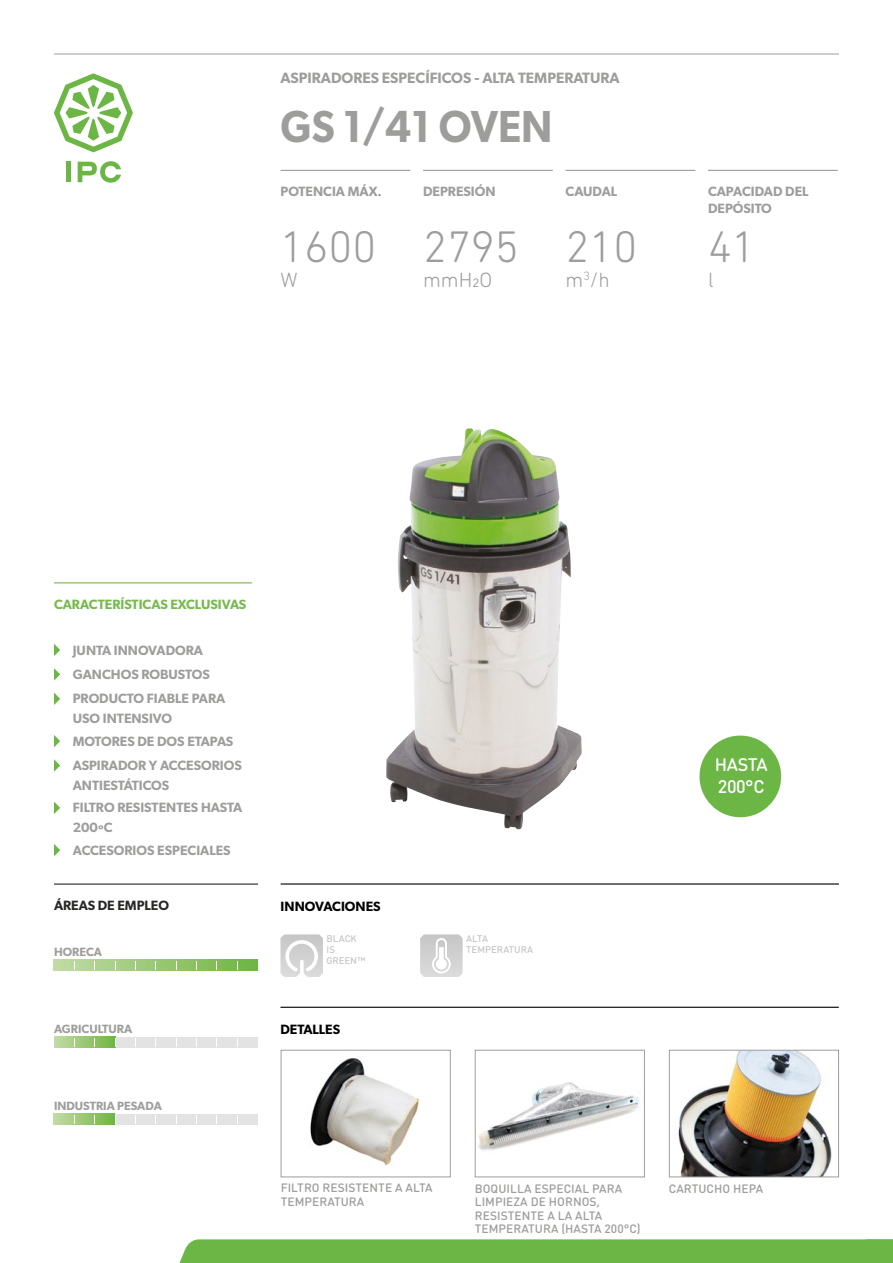
<style>
.page{position:relative;width:893px;height:1263px;background:#fff}
.page>*{position:absolute;margin:0;border:0;box-sizing:border-box;transform-origin:0 0}
.t1{font:300 45px "DIN Next Rounded LT Pro";color:#9d9d9c}
.t2{font:600 45px "Gibson";color:#9d9d9c;scale:.93 1}
.t3{font:300 21px "DIN Next Rounded LT Pro";color:#9d9d9c}
.t4{font:500 18px/21.6px "DIN Round Pro";letter-spacing:-.025em;color:#fff}
.t5{font:600 15px "Gibson";color:#9d9d9c}
.t6{font:600 13.5px/24.5px "Gibson";color:#9d9d9c}
.t7{font:600 13.5px "Gibson";color:#76b94d}
.t8{font:600 13.5px "Gibson";color:#000}
.t9{font:600 13.5px "Gibson";color:#282827}
.t10{font:500 12px/13.5px "DIN Round Pro";letter-spacing:.005em;color:#9d9d9c}
.t11{font:600 12px "Gibson";color:#9d9d9c}
.t12{font:500 9.6px/11.2px "DIN Round Pro";letter-spacing:-.005em;color:#c6c6c6}
</style>
<div class="page">
<hr style="left:54px;top:54px;width:785px;height:1px;background:#9d9d9c">
<div style="left:66px;top:162px;width:5px;height:20px;background:#6bb644"></div>
<svg style="left:78px;top:161px;width:43px;height:22px"></svg>
<svg style="left:54px;top:73px;width:79px;height:79px"></svg>
<div style="left:179px;top:1239px;width:714px;height:24px;background:#6bb644"></div>
<img style="left:678px;top:1052px;width:154px;height:123px">
<div style="left:669px;top:1050px;width:170px;height:127px;border:1px solid #9d9d9c"></div>
<img style="left:310px;top:1058px;width:109px;height:108px">
<div style="left:281px;top:1050px;width:170px;height:127px;border:1px solid #9d9d9c"></div>
<hr style="left:281px;top:170px;width:129px;height:1px;background:#9d9d9c">
<hr style="left:423px;top:170px;width:130px;height:1px;background:#9d9d9c">
<hr style="left:566px;top:170px;width:129px;height:1px;background:#9d9d9c">
<hr style="left:708px;top:170px;width:130px;height:1px;background:#9d9d9c">
<hr style="left:281px;top:883px;width:558px;height:1px;background:#000">
<hr style="left:280px;top:1007px;width:559px;height:1px;background:#000">
<img style="left:478px;top:1082px;width:162px;height:68px">
<div style="left:475px;top:1050px;width:170px;height:127px;border:1px solid #9d9d9c"></div>
<svg style="left:280px;top:934px;width:43px;height:43px"></svg>
<svg style="left:420px;top:934px;width:43px;height:43px"></svg>
<hr style="left:54px;top:883px;width:204px;height:2px;background:#282827">
<svg style="left:54px;top:960px;width:204px;height:10px;background:#9cca79"></svg>
<div style="left:54px;top:1037px;width:204px;height:10px;background:#e3e3e3"></div>
<svg style="left:54px;top:1037px;width:61px;height:10px"></svg>
<div style="left:54px;top:1114px;width:204px;height:10px;background:#e3e3e3"></div>
<svg style="left:54px;top:1114px;width:61px;height:10px"></svg>
<hr style="left:54px;top:582px;width:198px;height:1px;background:#76b94d">
<svg style="left:54px;top:644px;width:6px;height:12px"></svg>
<svg style="left:54px;top:668px;width:6px;height:13px"></svg>
<svg style="left:54px;top:693px;width:6px;height:12px"></svg>
<svg style="left:54px;top:735px;width:6px;height:12px"></svg>
<svg style="left:54px;top:759px;width:6px;height:13px"></svg>
<svg style="left:54px;top:802px;width:6px;height:12px"></svg>
<svg style="left:54px;top:844px;width:6px;height:12px"></svg>
<img style="left:386px;top:428px;width:196px;height:401px">
<div style="left:699px;top:736px;width:82px;height:81px;background:#6bb644;border-radius:50%"></div>
<p class="t5" style="left:281px;top:69px;width:341px">ASPIRADORES ESPECÍFICOS - ALTA TEMPERATURA</p>
<h1 class="t2" style="left:281px;top:100px;width:294px">GS 1/41 OVEN</h1>
<p class="t6" style="left:281px;top:179px;width:103px">POTENCIA MÁX.</p>
<p class="t6" style="left:423px;top:179px;width:74px">DEPRESIÓN</p>
<p class="t6" style="left:566px;top:179px;width:53px">CAUDAL</p>
<p class="t6" style="left:708px;top:183px;width:102px;line-height:16.2px">CAPACIDAD DEL<br>DEPÓSITO</p>
<h1 class="t1" style="left:281px;top:221px;width:97px">1600</h1>
<h2 class="t3" style="left:281px;top:268px;width:19px">W</h2>
<h1 class="t1" style="left:423px;top:221px;width:97px">2795</h1>
<h2 class="t3" style="left:423px;top:268px;width:71px">mmH2O</h2>
<h1 class="t1" style="left:566px;top:221px;width:73px">210</h1>
<h2 class="t3" style="left:566px;top:268px;width:46px">m<sup>3</sup>/h</h2>
<h1 class="t1" style="left:708px;top:221px;width:49px">41</h1>
<h2 class="t3" style="left:708px;top:268px;width:7px">l</h2>
<p class="t7" style="left:54px;top:596px;width:194px">CARACTERÍSTICAS EXCLUSIVAS</p>
<p class="t6" style="left:73px;top:637px;width:154px">JUNTA INNOVADORA<br>GANCHOS ROBUSTOS<br>PRODUCTO FIABLE PARA</p>
<p class="t6" style="left:73px;top:706px;width:162px;line-height:22.8px">USO INTENSIVO<br>MOTORES DE DOS ETAPAS</p>
<p class="t6" style="left:73px;top:755px;width:171px;line-height:19.5px">ASPIRADOR Y ACCESORIOS<br>ANTIESTÁTICOS</p>
<p class="t6" style="left:73px;top:798px;width:171px;line-height:19.5px">FILTRO RESISTENTES HASTA<br>200ºC</p>
<p class="t6" style="left:73px;top:837px;width:159px">ACCESORIOS ESPECIALES</p>
<p class="t9" style="left:54px;top:897px;width:117px">ÁREAS DE EMPLEO</p>
<p class="t11" style="left:54px;top:944px;width:50px">HORECA</p>
<p class="t11" style="left:54px;top:1021px;width:80px">AGRICULTURA</p>
<p class="t11" style="left:54px;top:1098px;width:109px">INDUSTRIA PESADA</p>
<p class="t8" style="left:281px;top:898px;width:102px">INNOVACIONES</p>
<p class="t12" style="left:327px;top:932px;width:41px">BLACK<br>IS<br>GREEN™</p>
<p class="t12" style="left:466px;top:932px;width:68px">ALTA<br>TEMPERATURA</p>
<p class="t8" style="left:280px;top:1021px;width:61px">DETALLES</p>
<h3 class="t4" style="left:715px;top:753px;width:54px">HASTA<br>200°C</h3>
<p class="t10" style="left:281px;top:1181px;width:153px">FILTRO RESISTENTE A ALTA</p>
<p class="t10" style="left:669px;top:1181px;width:96px">CARTUCHO HEPA</p>
<p class="t10" style="left:281px;top:1194px;width:85px">TEMPERATURA</p>
<p class="t10" style="left:475px;top:1181px;width:167px">BOQUILLA ESPECIAL PARA<br>LIMPIEZA DE HORNOS,<br>RESISTENTE A LA ALTA<br>TEMPERATURA (HASTA 200°C)</p>
</div>
